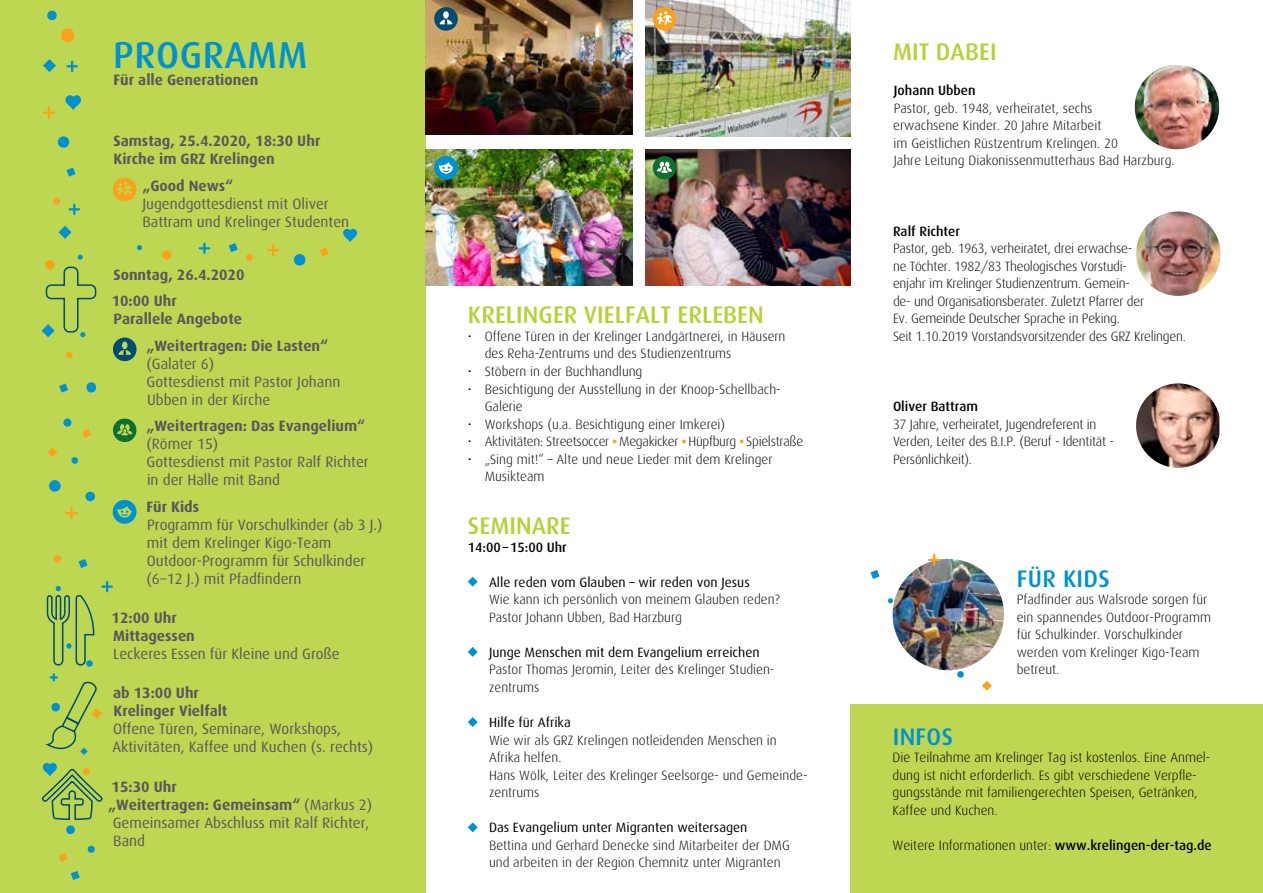
<style>
.page{position:relative;width:1263px;height:893px;background:#fff}
.page>*{position:absolute;margin:0;border:0;box-sizing:border-box;transform-origin:0 0}
.t1{font:500 37.5px "Dax";letter-spacing:.015em;color:#0091d1}
.t2{font:500 24px "Dax";letter-spacing:.005em;color:#b3d235}
.t3{font:500 24px "Dax";letter-spacing:.015em;color:#0091d1}
.t4{font:15px/18px "Dax";color:#58595b}
.t5{font:700 15px/18px "Dax";color:#58595b}
.t6{font:300 13.5px/17.5px "Dax";color:#000}
.t7{font:300 13.5px/17.5px "Dax";letter-spacing:-.02em;color:#000}
.t8{font:13.5px "Dax";color:#000}
.t9{font:500 13.5px "Dax";color:#000}
.s1{font-weight:400}
.s2{font-size:27px;color:#faa21b}
.s3{font-weight:500}
</style>
<div class="page">
<div style="left:0;top:0;width:425px;height:893px;background:#bed753"></div>
<div style="left:850px;top:704px;width:413px;height:189px;background:#bed753"></div>
<img style="left:645px;top:149px;width:205px;height:136px">
<img style="left:645px;top:0;width:205px;height:136px">
<img style="left:425px;top:0;width:207px;height:134px">
<img style="left:425px;top:150px;width:207px;height:135px">
<svg style="left:468px;top:577px;width:10px;height:10px"></svg>
<svg style="left:468px;top:647px;width:10px;height:10px"></svg>
<svg style="left:468px;top:717px;width:10px;height:10px"></svg>
<svg style="left:468px;top:822px;width:10px;height:10px"></svg>
<svg style="left:113px;top:178px;width:23px;height:23px"></svg>
<svg style="left:113px;top:500px;width:24px;height:24px"></svg>
<svg style="left:113px;top:338px;width:24px;height:23px"></svg>
<svg style="left:113px;top:419px;width:23px;height:23px"></svg>
<svg style="left:79px;top:559px;width:9px;height:9px"></svg>
<img style="left:1134px;top:65px;width:86px;height:85px">
<img style="left:1136px;top:211px;width:84px;height:85px">
<img style="left:1136px;top:383px;width:83px;height:85px">
<div style="left:66px;top:825px;width:9px;height:9px;background:#0091d1;border-radius:50%"></div>
<svg style="left:66px;top:168px;width:10px;height:9px"></svg>
<div style="left:49px;top:480px;width:12px;height:12px;background:#0091d1;border-radius:50%"></div>
<div style="left:53px;top:198px;width:7px;height:7px;background:#faa21b;border-radius:50%"></div>
<div style="left:45px;top:260px;width:10px;height:9px;background:#faa21b;border-radius:50%"></div>
<svg style="left:48px;top:447px;width:9px;height:10px"></svg>
<svg style="left:59px;top:226px;width:13px;height:13px"></svg>
<svg style="left:43px;top:59px;width:13px;height:13px"></svg>
<svg style="left:65px;top:95px;width:16px;height:15px"></svg>
<div style="left:86px;top:382px;width:10px;height:11px;background:#0091d1;border-radius:50%"></div>
<div style="left:88px;top:846px;width:7px;height:7px;background:#0091d1;border-radius:50%"></div>
<svg style="left:53px;top:555px;width:8px;height:8px"></svg>
<svg style="left:85px;top:491px;width:10px;height:11px"></svg>
<svg style="left:57px;top:136px;width:13px;height:12px"></svg>
<svg style="left:47px;top:10px;width:10px;height:11px"></svg>
<svg style="left:58px;top:853px;width:10px;height:9px"></svg>
<svg style="left:82px;top:429px;width:9px;height:9px"></svg>
<div style="left:63px;top:419px;width:8px;height:8px;background:#0091d1;border-radius:50%"></div>
<svg style="left:78px;top:255px;width:5px;height:5px"></svg>
<svg style="left:42px;top:266px;width:55px;height:71px"></svg>
<svg style="left:71px;top:871px;width:9px;height:9px"></svg>
<svg style="left:59px;top:383px;width:9px;height:10px"></svg>
<svg style="left:102px;top:582px;width:10px;height:9px"></svg>
<svg style="left:70px;top:205px;width:9px;height:9px"></svg>
<svg style="left:67px;top:62px;width:10px;height:9px"></svg>
<svg style="left:66px;top:508px;width:11px;height:10px"></svg>
<svg style="left:44px;top:107px;width:10px;height:11px"></svg>
<div style="left:66px;top:352px;width:7px;height:6px;background:#faa21b;border-radius:50%"></div>
<div style="left:61px;top:28px;width:13px;height:14px;background:#faa21b;border-radius:50%"></div>
<svg style="left:41px;top:674px;width:62px;height:146px"></svg>
<svg style="left:71px;top:457px;width:7px;height:7px"></svg>
<img style="left:891px;top:559px;width:113px;height:111px">
<svg style="left:982px;top:681px;width:10px;height:10px"></svg>
<svg style="left:888px;top:598px;width:5px;height:5px"></svg>
<svg style="left:870px;top:570px;width:9px;height:9px"></svg>
<svg style="left:929px;top:555px;width:10px;height:10px"></svg>
<svg style="left:957px;top:671px;width:7px;height:7px"></svg>
<svg style="left:46px;top:586px;width:49px;height:81px"></svg>
<svg style="left:653px;top:7px;width:23px;height:24px"></svg>
<svg style="left:434px;top:7px;width:24px;height:24px"></svg>
<svg style="left:434px;top:156px;width:24px;height:24px"></svg>
<svg style="left:653px;top:156px;width:23px;height:24px"></svg>
<svg style="left:137px;top:245px;width:5px;height:5px"></svg>
<div style="left:162px;top:250px;width:10px;height:10px;background:#faa21b;border-radius:50%"></div>
<svg style="left:200px;top:244px;width:9px;height:9px"></svg>
<svg style="left:229px;top:243px;width:9px;height:9px"></svg>
<div style="left:246px;top:254px;width:6px;height:7px;background:#faa21b;border-radius:50%"></div>
<svg style="left:268px;top:245px;width:10px;height:10px"></svg>
<div style="left:294px;top:254px;width:11px;height:12px;background:#0091d1;border-radius:50%"></div>
<svg style="left:320px;top:247px;width:9px;height:10px"></svg>
<svg style="left:343px;top:229px;width:14px;height:13px"></svg>
<h1 class="t1" style="left:113px;top:34px;width:195px">PROGRAMM</h1>
<p class="t5" style="left:113px;top:71px;width:146px">Für alle Generationen</p>
<p class="t5" style="left:113px;top:132px;width:209px">Samstag, 25.4.2020, 18:30 Uhr<br>Kirche im GRZ Krelingen</p>
<p class="t5" style="left:142px;top:177px;width:92px">„Good News“</p>
<p class="t4" style="left:142px;top:195px;width:208px">Jugendgottesdienst mit Oliver<br>Battram und Krelinger Studenten</p>
<p class="t5" style="left:112px;top:261px;width:134px;line-height:26.5px">Sonntag, 26.4.2020<br>10:00 Uhr</p>
<p class="t5" style="left:146px;top:306px;width:183px;line-height:26.5px;text-indent:-33px">Parallele Angebote „Weitertragen: Die Lasten“</p>
<p class="t4" style="left:146px;top:355px;width:195px">(Galater 6)<br>Gottesdienst mit Pastor Johann<br>Ubben in der Kirche</p>
<p class="t5" style="left:146px;top:417px;width:220px">„Weitertragen: Das Evangelium“</p>
<p class="t4" style="left:146px;top:435px;width:224px">(Römer 15)<br>Gottesdienst mit Pastor Ralf Richter in der Halle mit Band</p>
<p class="t5" style="left:146px;top:498px;width:54px">Für Kids</p>
<p class="t4" style="left:146px;top:516px;width:238px">Programm für Vorschulkinder (ab 3 J.) mit dem Krelinger Kigo-Team<br>Outdoor-Programm für Schulkinder (6–12 J.) mit Pfadfindern</p>
<p class="t5" style="left:112px;top:609px;width:85px">12:00 Uhr<br>Mittagessen</p>
<p class="t4" style="left:113px;top:645px;width:228px">Leckeres Essen für Kleine und Große</p>
<p class="t5" style="left:113px;top:684px;width:116px">ab 13:00 Uhr<br>Krelinger Vielfalt</p>
<p class="t4" style="left:112px;top:720px;width:262px">Offene Türen, Seminare, Workshops,<br>Aktivitäten, Kaffee und Kuchen (s. rechts)</p>
<p class="t5" style="left:112px;top:777px;width:67px">15:30 Uhr</p>
<p class="t5" style="left:108px;top:795px;width:265px">„Weitertragen: Gemeinsam“ <span class="s1">(Markus 2)</span></p>
<p class="t4" style="left:113px;top:813px;width:258px">Gemeinsamer Abschluss mit Ralf Richter,</p>
<p class="t4" style="left:113px;top:831px;width:33px">Band</p>
<h2 class="t2" style="left:468px;top:302px;width:297px">KRELINGER VIELFALT ERLEBEN</h2>
<p class="t6" style="left:485px;top:328px;width:302px;text-indent:-17px">• Offene Türen in der Krelinger Landgärtnerei, in Häusern des Reha-Zentrums und des Studienzentrums</p>
<p class="t6" style="left:468px;top:363px;width:176px">• Stöbern in der Buchhandlung</p>
<p class="t6" style="left:485px;top:380px;width:298px;text-indent:-17px">• Besichtigung der Ausstellung in der Knoop-Schellbach-<br>Galerie</p>
<p class="t6" style="left:468px;top:415px;width:259px">• Workshops (u.a. Besichtigung einer Imkerei)</p>
<p class="t7" style="left:468px;top:433px;width:337px">• Aktivitäten: Streetsoccer<span class="s2">•</span>Megakicker<span class="s2">•</span>Hüpfburg<span class="s2">•</span>Spielstraße</p>
<p class="t6" style="left:485px;top:450px;width:289px;text-indent:-17px">• „Sing mit!“ – Alte und neue Lieder mit dem Krelinger<br>Musikteam</p>
<h2 class="t2" style="left:468px;top:512px;width:104px">SEMINARE</h2>
<p class="t9" style="left:468px;top:539px;width:101px">14:00 –15:00 Uhr</p>
<p class="t8" style="left:489px;top:574px;width:262px">Alle reden vom Glauben – wir reden von Jesus</p>
<p class="t6" style="left:489px;top:591px;width:292px">Wie kann ich persönlich von meinem Glauben reden?<br>Pastor Johann Ubben, Bad Harzburg</p>
<p class="t8" style="left:489px;top:645px;width:272px">Junge Menschen mit dem Evangelium erreichen</p>
<p class="t6" style="left:489px;top:661px;width:287px">Pastor Thomas Jeromin, Leiter des Krelinger Studien&shy;zentrums</p>
<p class="t8" style="left:489px;top:715px;width:83px">Hilfe für Afrika</p>
<p class="t6" style="left:489px;top:731px;width:320px">Wie wir als GRZ Krelingen notleidenden Menschen in Afrika helfen.<br>Hans Wölk, Leiter des Krelinger Seelsorge- und Gemeinde&shy;zentrums</p>
<p class="t8" style="left:489px;top:820px;width:260px">Das Evangelium unter Migranten weitersagen</p>
<p class="t6" style="left:489px;top:837px;width:302px">Bettina und Gerhard Denecke sind Mitarbeiter der DMG und arbeiten in der Region Chemnitz unter Migranten</p>
<h2 class="t2" style="left:893px;top:38px;width:105px">MIT DABEI</h2>
<p class="t9" style="left:894px;top:83px;width:83px">Johann Ubben</p>
<p class="t6" style="left:893px;top:99px;width:283px">Pastor, geb. 1948, verheiratet, sechs<br>erwachsene Kinder. 20 Jahre Mitarbeit<br>im Geistlichen Rüstzentrum Krelingen. 20<br>Jahre Leitung Diakonissenmutterhaus Bad Harzburg.</p>
<p class="t9" style="left:893px;top:223px;width:69px">Ralf Richter</p>
<p class="t7" style="left:893px;top:240px;width:294px">Pastor, geb. 1963, verheiratet, drei erwachse-<br>ne Töchter. 1982/83 Theologisches Vorstudi-<br>enjahr im Krelinger Studienzentrum. Gemein-<br>de- und Organisationsberater. Zuletzt Pfarrer der<br>Ev. Gemeinde Deutscher Sprache in Peking.<br>Seit 1.10.2019 Vorstandsvorsitzender des GRZ Krelingen.</p>
<p class="t9" style="left:893px;top:399px;width:86px">Oliver Battram</p>
<p class="t7" style="left:893px;top:415px;width:222px">37 Jahre, verheiratet, Jugendreferent in<br>Verden, Leiter des B.I.P. (Beruf - Identität -<br>Persönlichkeit).</p>
<h2 class="t3" style="left:1017px;top:565px;width:94px">FÜR KIDS</h2>
<p class="t6" style="left:1017px;top:591px;width:196px">Pfadfinder aus Walsrode sorgen für ein spannendes Outdoor-Programm für Schulkinder. Vorschulkinder werden vom Krelinger Kigo-Team betreut.</p>
<h2 class="t3" style="left:893px;top:723px;width:62px">INFOS</h2>
<p class="t6" style="left:892px;top:749px;width:319px">Die Teilnahme am Krelinger Tag ist kostenlos. Eine Anmel&shy;dung ist nicht erforderlich. Es gibt verschiedene Verpfle&shy;gungsstände mit familiengerechten Speisen, Getränken, Kaffee und Kuchen.</p>
<p class="t6" style="left:892px;top:837px;width:321px">Weitere Informationen unter: <span class="s3">www.krelingen-der-tag.de</span></p>
</div>
